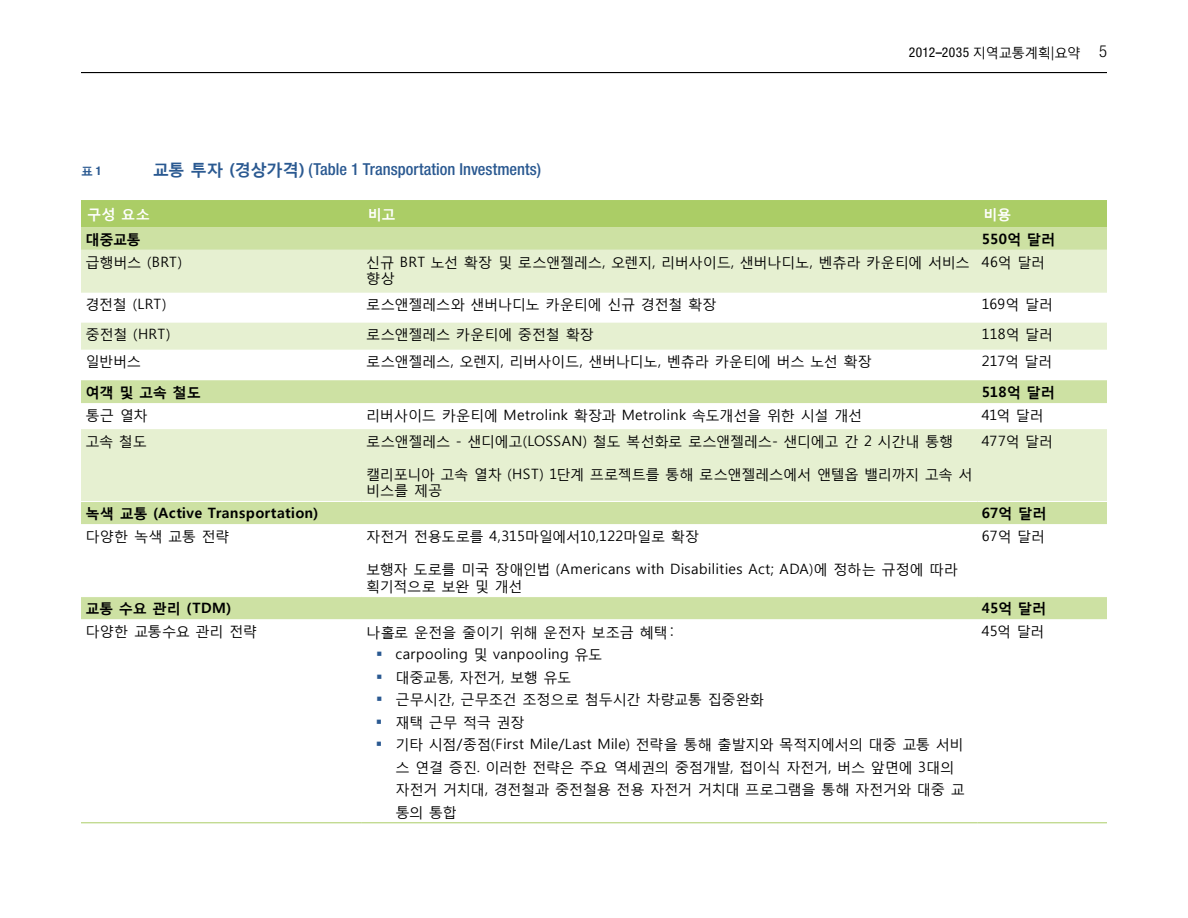
<style>
.page{position:relative;width:1188px;height:918px;background:#fff}
.page>*{position:absolute;margin:0;border:0;box-sizing:border-box;transform-origin:0 0}
.t1{font:500 condensed 16.5px "Helvetica Neue LT Std";letter-spacing:.005em;color:#2a5991}
.t2{font:14.25px/22.5px "Malgun Gothic";letter-spacing:-.02em;color:#000}
.t3{font:14.25px/16.5px "Malgun Gothic";letter-spacing:.025em;color:#000}
.t4{font:700 14.25px "Malgun Gothic";letter-spacing:.01em;color:#000}
.t5{font:14.25px "Malgun Gothic";letter-spacing:.02em;color:#000}
.t6{font:700 14.25px "Malgun Gothic";letter-spacing:.03em;color:#000}
.t7{font:700 14.25px "Malgun Gothic";letter-spacing:-.01em;color:#fff}
.t8{font:13.5px "Malgun Gothic";letter-spacing:-.035em;color:#000}
.t9{font:700 12px "Malgun Gothic";color:#2a5991}
.s1{font-family:"Helvetica Neue LT Std";font-stretch:condensed}
.s2{font-family:"Helvetica Neue LT Std";font-weight:500;font-stretch:condensed}
.s3{font-family:"Helvetica Neue LT Std";font-weight:300;font-stretch:condensed;font-size:16.5px}
.s4{font-family:"Malgun Gothic";font-weight:700;font-stretch:normal}
.s5{font-family:"Koz Go Pr 6 N";font-weight:300}
</style>
<div class="page">
<hr style="left:81px;top:72px;width:1026px;height:1px;background:#000">
<div style="left:81px;top:200px;width:1026px;height:27px;background:#abcd66"></div>
<div style="left:81px;top:227px;width:1026px;height:297px;background:#cde1a3"></div>
<svg style="left:81px;top:250px;width:1026px;height:251px;fill:#e6f0d1"></svg>
<svg style="left:81px;top:597px;width:1026px;height:23px;background:#cee2a6"></svg>
<hr style="left:81px;top:501px;width:281px;height:1px;background:#fff">
<hr style="left:362px;top:501px;width:615px;height:1px;background:#fff">
<hr style="left:977px;top:501px;width:130px;height:1px;background:#fff">
<hr style="left:81px;top:822px;width:281px;height:1px;background:#abcd66">
<hr style="left:362px;top:822px;width:615px;height:1px;background:#abcd66">
<hr style="left:977px;top:822px;width:130px;height:1px;background:#abcd66">
<p class="t8" style="left:909px;top:44px;width:200px"><span class="s1">2012</span><span class="s2">–</span><span class="s1">2035</span> 지역교통계획|요약 <span class="s3">5</span></p>
<p class="t9" style="left:81px;top:163px;width:22px">표<span class="s1">1</span></p>
<p class="t1" style="left:153px;top:159px;width:389px"><span class="s4">교통 투자 (경상가격)</span> (Table 1 Transportation Investments)</p>
<p class="t7" style="left:87px;top:205px;width:64px">구성 요소</p>
<p class="t7" style="left:368px;top:205px;width:30px">비고</p>
<p class="t7" style="left:983px;top:205px;width:30px">비용</p>
<p class="t4" style="left:85px;top:230px;width:57px">대중교통</p>
<p class="t4" style="left:982px;top:230px;width:75px">550억 달러</p>
<p class="t2" style="left:85px;top:251px;width:98px">급행버스 (BRT)</p>
<p class="t2" style="left:366px;top:254px;width:605px;line-height:16.5px">신규 BRT 노선 확장 및 로스앤젤레스, 오렌지, 리버사이드, 샌버나디노, 벤츄라 카운티에 서비스 향상</p>
<p class="t2" style="left:982px;top:251px;width:65px">46억 달러</p>
<p class="t2" style="left:85px;top:293px;width:82px">경전철 (LRT)</p>
<p class="t2" style="left:366px;top:293px;width:352px">로스앤젤레스와 샌버나디노 카운티에 신규 경전철 확장</p>
<p class="t2" style="left:982px;top:293px;width:73px">169억 달러</p>
<p class="t2" style="left:85px;top:323px;width:86px">중전철 (HRT)</p>
<p class="t2" style="left:366px;top:323px;width:229px">로스앤젤레스 카운티에 중전철 확장</p>
<p class="t2" style="left:982px;top:323px;width:73px">118억 달러</p>
<p class="t2" style="left:85px;top:350px;width:57px">일반버스</p>
<p class="t2" style="left:366px;top:350px;width:507px">로스앤젤레스, 오렌지, 리버사이드, 샌버나디노, 벤츄라 카운티에 버스 노선 확장</p>
<p class="t2" style="left:982px;top:350px;width:72px">217억 달러</p>
<p class="t4" style="left:85px;top:383px;width:117px">여객 및 고속 철도</p>
<p class="t4" style="left:982px;top:383px;width:75px">518억 달러</p>
<p class="t2" style="left:85px;top:404px;width:64px">통근 열차</p>
<p class="t5" style="left:366px;top:407px;width:498px">리버사이드 카운티에 Metrolink 확장과 Metrolink 속도개선을 위한 시설 개선</p>
<p class="t2" style="left:982px;top:404px;width:63px">41억 달러</p>
<p class="t2" style="left:85px;top:430px;width:63px">고속 철도</p>
<p class="t2" style="left:366px;top:430px;width:589px">로스앤젤레스 - 샌디에고(LOSSAN) 철도 복선화로 로스앤젤레스- 샌디에고 간 2 시간내 통행</p>
<p class="t2" style="left:366px;top:466px;width:608px;line-height:16.5px">캘리포니아 고속 열차 (HST) 1단계 프로젝트를 통해 로스앤젤레스에서 앤텔옵 밸리까지 고속 서 비스를 제공</p>
<p class="t2" style="left:982px;top:430px;width:73px">477억 달러</p>
<p class="t6" style="left:85px;top:505px;width:234px">녹색 교통 (Active Transportation)</p>
<p class="t4" style="left:982px;top:505px;width:66px">67억 달러</p>
<p class="t2" style="left:85px;top:525px;width:145px">다양한 녹색 교통 전략</p>
<p class="t2" style="left:366px;top:525px;width:335px">자전거 전용도로를 4,315마일에서10,122마일로 확장</p>
<p class="t3" style="left:366px;top:561px;width:593px">보행자 도로를 미국 장애인법 (Americans with Disabilities Act; ADA)에 정하는 규정에 따라 획기적으로 보완 및 개선</p>
<p class="t2" style="left:982px;top:525px;width:65px">67억 달러</p>
<p class="t4" style="left:85px;top:600px;width:147px">교통 수요 관리 (TDM)</p>
<p class="t4" style="left:982px;top:600px;width:66px">45억 달러</p>
<p class="t2" style="left:85px;top:620px;width:173px">다양한 교통수요 관리 전략</p>
<p class="t2" style="left:395px;top:621px;width:571px;text-indent:-29px">나홀로 운전을 줄이기 위해 운전자 보조금 혜택<span class="s5">：<br></span>carpooling 및 vanpooling 유도<br>대중교통, 자전거, 보행 유도<br>근무시간, 근무조건 조정으로 첨두시간 차량교통 집중완화<br>재택 근무 적극 권장<br>기타 시점/종점(First Mile/Last Mile) 전략을 통해 출발지와 목적지에서의 대중 교통 서비 스 연결 증진. 이러한 전략은 주요 역세권의 중점개발, 접이식 자전거, 버스 앞면에 3대의 자전거 거치대, 경전철과 중전철용 전용 자전거 거치대 프로그램을 통해 자전거와 대중 교 통의 통합</p>
<p class="t2" style="left:982px;top:620px;width:64px">45억 달러</p>
</div>
